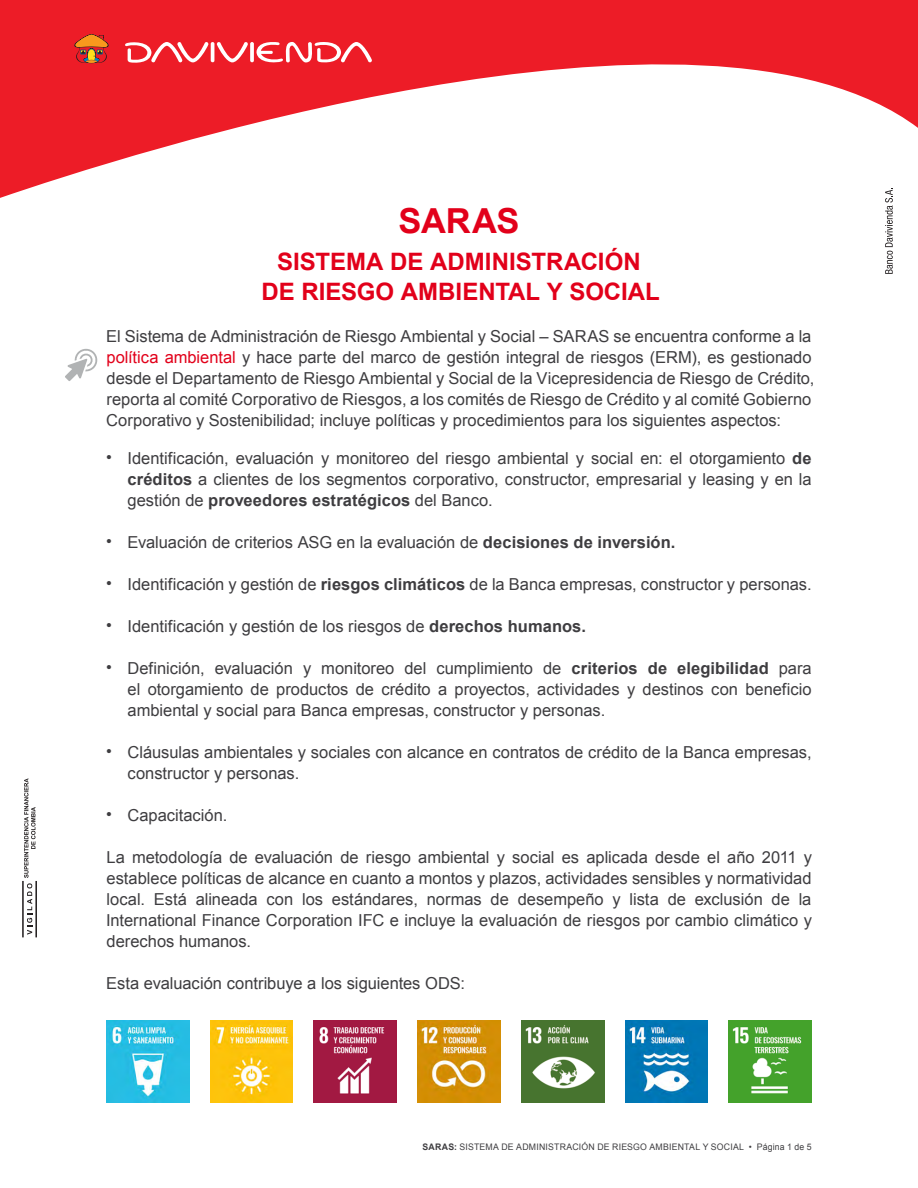
<style>
.page{position:relative;width:918px;height:1188px;background:#fff}
.page>*{position:absolute;margin:0;border:0;box-sizing:border-box;transform-origin:0 0}
.T0{font:700 34.5px "Arial";letter-spacing:-.01em;color:#e2001a}
.t1{font:700 24px/30px "Arial";color:#e2001a;text-align:center}
.texto_fondo{font:16.5px/21px "Arial";color:#3e3d40;text-align:justify}
.t2{font:9px "Arial";letter-spacing:.025em;color:#3e3d40}
.s1{color:#e2001a}
.s2{font-weight:700}
</style>
<div class="page">
<svg style="left:0;top:0;width:918px;height:198px;fill:#ed1c27"></svg>
<svg style="left:124px;top:41px;width:249px;height:23px"></svg>
<svg style="left:72px;top:34px;width:39px;height:30px"></svg>
<svg style="left:22px;top:778px;width:15px;height:159px"></svg>
<svg style="left:885px;top:188px;width:8px;height:86px"></svg>
<img style="left:418px;top:1020px;width:82px;height:83px">
<img style="left:521px;top:1020px;width:83px;height:83px">
<img style="left:625px;top:1020px;width:83px;height:83px">
<img style="left:729px;top:1020px;width:83px;height:83px">
<img style="left:106px;top:1020px;width:83px;height:83px">
<img style="left:210px;top:1020px;width:83px;height:83px">
<img style="left:314px;top:1020px;width:83px;height:83px">
<svg style="left:65px;top:348px;width:33px;height:33px"></svg>
<p class="T0" style="left:399px;top:202px;width:122px">SARAS</p>
<p class="t1" style="left:261px;top:247px;width:400px">SISTEMA DE ADMINISTRACIÓN<br>DE RIESGO AMBIENTAL Y SOCIAL</p>
<p class="texto_fondo" style="left:106px;top:326px;width:710px;text-align:left">El Sistema de Administración de Riesgo Ambiental y Social – SARAS se encuentra conforme a la <span class="s1">política ambiental</span> y hace parte del marco de gestión integral de riesgos (ERM), es gestionado desde el Departamento de Riesgo Ambiental y Social de la Vicepresidencia de Riesgo de Crédito, reporta al comité Corporativo de Riesgos, a los comités de Riesgo de Crédito y al comité Gobierno Corporativo y Sostenibilidad; incluye políticas y procedimientos para los siguientes aspectos:</p>
<p class="texto_fondo" style="left:128px;top:448px;width:686px;text-indent:-21px">• Identificación, evaluación y monitoreo del riesgo ambiental y social en: el otorgamiento <span class="s2">de créditos</span> a clientes de los segmentos corporativo, constructor, empresarial y leasing y en la gestión de <span class="s2">proveedores estratégicos</span> del Banco.</p>
<p class="texto_fondo" style="left:106px;top:532px;width:571px">• Evaluación de criterios ASG en la evaluación de <span class="s2">decisiones de inversión.</span></p>
<p class="texto_fondo" style="left:106px;top:574px;width:707px">• Identificación y gestión de <span class="s2">riesgos climáticos</span> de la Banca empresas, constructor y personas.</p>
<p class="texto_fondo" style="left:106px;top:616px;width:481px">• Identificación y gestión de los riesgos de <span class="s2">derechos humanos.</span></p>
<p class="texto_fondo" style="left:128px;top:658px;width:686px;text-indent:-21px">• Definición, evaluación y monitoreo del cumplimiento de <span class="s2">criterios de elegibilidad</span> para el otorgamiento de productos de crédito a proyectos, actividades y destinos con beneficio ambiental y social para Banca empresas, constructor y personas.</p>
<p class="texto_fondo" style="left:128px;top:742px;width:686px;text-indent:-21px">• Cláusulas ambientales y sociales con alcance en contratos de crédito de la Banca empresas, constructor y personas.</p>
<p class="texto_fondo" style="left:106px;top:805px;width:123px">• Capacitación.</p>
<p class="texto_fondo" style="left:106px;top:847px;width:708px">La metodología de evaluación de riesgo ambiental y social es aplicada desde el año 2011 y establece políticas de alcance en cuanto a montos y plazos, actividades sensibles y normatividad local. Está alineada con los estándares, normas de desempeño y lista de exclusión de la International Finance Corporation IFC e incluye la evaluación de riesgos por cambio climático y derechos humanos.</p>
<p class="texto_fondo" style="left:106px;top:973px;width:360px">Esta evaluación contribuye a los siguientes ODS:</p>
<p class="t2" style="left:423px;top:1141px;width:391px"><span class="s2">SARAS:</span> SISTEMA DE ADMINISTRACIÓN DE RIESGO AMBIENTAL Y SOCIAL • Página 1 de 5</p>
</div>
